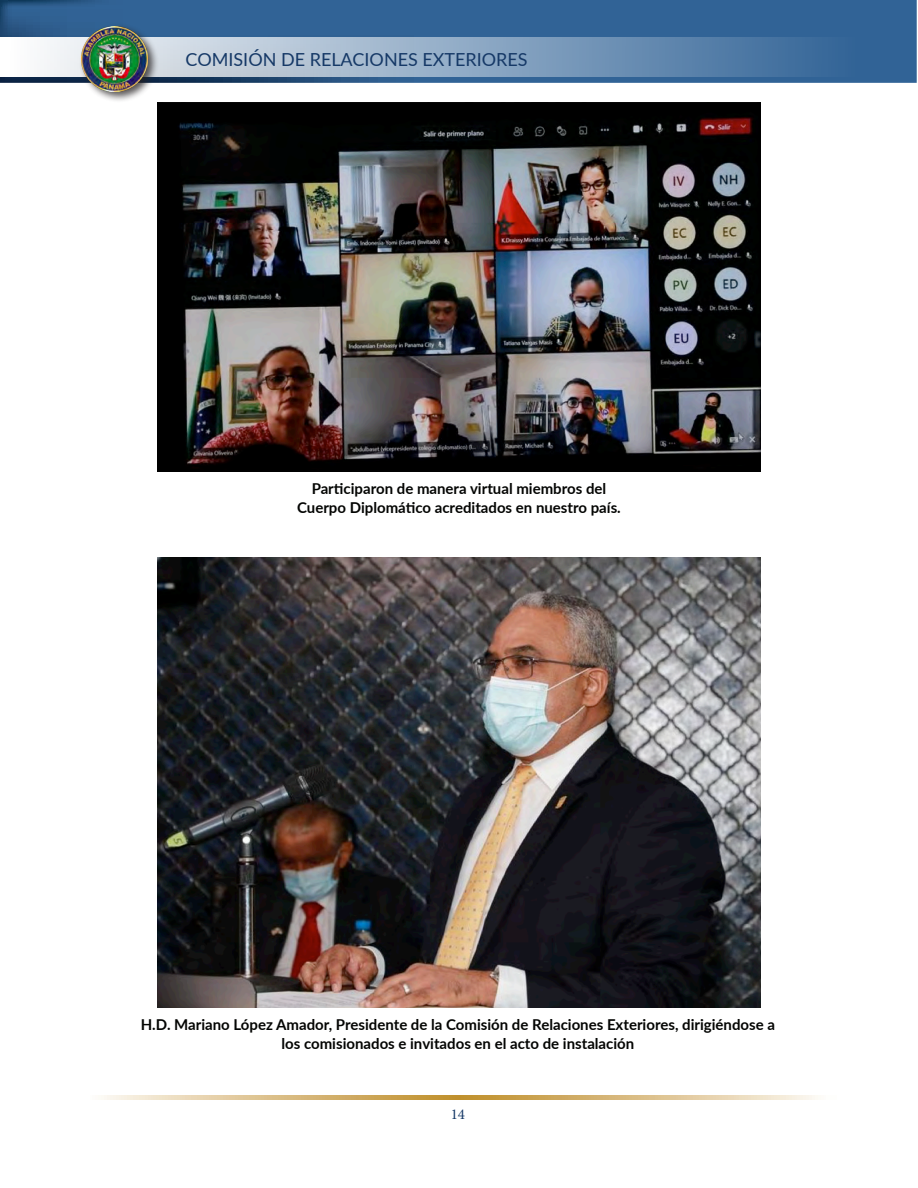
<style>
.page{position:relative;width:918px;height:1188px;background:#fff}
.page>*{position:absolute;margin:0;border:0;box-sizing:border-box;transform-origin:0 0}
.t1{font:18px "Lato";color:#163967}
.t2{font:700 15px/19.5px "Lato";color:#040503;text-align:center}
.t3{font:15px "Minion Pro";color:#163967}
</style>
<div class="page">
<svg style="left:101px;top:1095px;width:717px;height:4px;background:#dbbf89"></svg>
<svg style="left:0;top:0;width:917px;height:83px;background:#326293"></svg>
<div style="left:0;top:37px;width:917px;height:39px;background:linear-gradient(to right,#fdfcfa,#255a91)"></div>
<div style="left:79px;top:23px;width:80px;height:80px;background:#231f20;opacity:.75"></div>
<img style="left:82px;top:26px;width:66px;height:66px">
<img style="left:158px;top:103px;width:602px;height:368px">
<img style="left:158px;top:558px;width:602px;height:450px">
<p class="t1" style="left:186px;top:47px;width:344px">COMISIÓN DE RELACIONES EXTERIORES</p>
<p class="t2" style="left:297px;top:478px;width:325px">Participaron de manera virtual miembros del<br>Cuerpo Diplomático acreditados en nuestro país.</p>
<p class="t2" style="left:141px;top:1014px;width:636px">H.D. Mariano López Amador, Presidente de la Comisión de Relaciones Exteriores, dirigiéndose a los comisionados e invitados en el acto de instalación</p>
<p class="t3" style="left:451px;top:1104px;width:16px">14</p>
</div>
